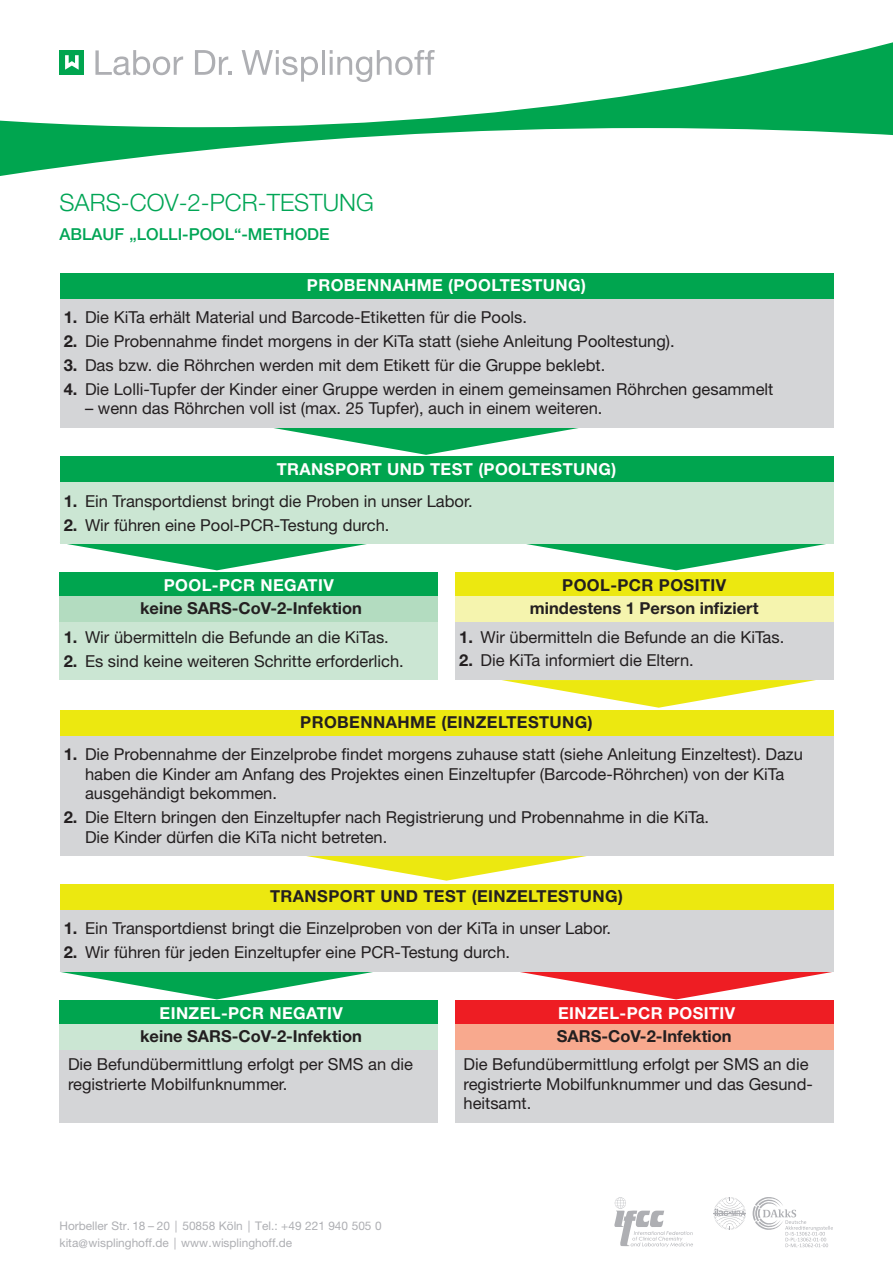
<style>
.page{position:relative;width:893px;height:1263px;background:#fff}
.page>*{position:absolute;margin:0;border:0;box-sizing:border-box;transform-origin:0 0}
.BRO_head_Caps{font:300 24px "Helvetica Neue LT Std";color:#00a555}
.Subbox_kiko{font:16.5px/19.5px "Helvetica Neue LT Std";color:#231f20}
.Head_green_box{font:700 16.5px "Helvetica Neue LT Std";letter-spacing:.025em;color:#fff}
.Subbox_kiko_2{font:700 16.5px "Helvetica Neue LT Std";color:#231f20}
.Head_green_box-2{font:700 16.5px "Helvetica Neue LT Std";letter-spacing:.025em;color:#231f20}
.BRO_head_Caps-2{font:500 16.5px "Helvetica Neue LT Std";color:#00a555}
.t1{font:11.85px "Helvetica Neue LT Std";color:#aeafb3}
.s1{font-weight:700}
</style>
<div class="page">
<div style="left:60px;top:573px;width:378px;height:29px;background:#00a54f"></div>
<div style="left:60px;top:596px;width:378px;height:36px;background:#b3dcc0"></div>
<div style="left:60px;top:622px;width:378px;height:34px;background:#cbe6d3"></div>
<div style="left:60px;top:646px;width:378px;height:34px;background:#cbe6d3"></div>
<div style="left:455px;top:573px;width:378px;height:29px;background:#ece810"></div>
<div style="left:455px;top:596px;width:378px;height:36px;background:#f5f4ae"></div>
<div style="left:455px;top:622px;width:378px;height:34px;background:#d4d5d7"></div>
<div style="left:455px;top:646px;width:378px;height:34px;background:#d4d5d7"></div>
<svg style="left:0;top:42px;width:893px;height:134px"></svg>
<div style="left:60px;top:50px;width:24px;height:25px;background:#00a54f"></div>
<svg style="left:65px;top:55px;width:14px;height:15px"></svg>
<svg style="left:95px;top:50px;width:88px;height:25px"></svg>
<svg style="left:195px;top:50px;width:37px;height:25px"></svg>
<svg style="left:242px;top:50px;width:76px;height:31px"></svg>
<hr style="left:322px;top:50px;width:3px;height:25px;background:#aeafb3">
<svg style="left:330px;top:50px;width:105px;height:31px"></svg>
<svg style="left:61px;top:972px;width:312px;height:27px"></svg>
<svg style="left:520px;top:972px;width:312px;height:27px"></svg>
<svg style="left:269px;top:427px;width:314px;height:28px"></svg>
<svg style="left:502px;top:680px;width:314px;height:28px"></svg>
<svg style="left:306px;top:856px;width:281px;height:25px"></svg>
<svg style="left:67px;top:544px;width:300px;height:26px"></svg>
<svg style="left:526px;top:544px;width:300px;height:26px"></svg>
<div style="left:60px;top:273px;width:773px;height:29px;background:#00a54f"></div>
<div style="left:60px;top:299px;width:773px;height:37px;background:#d4d5d7"></div>
<div style="left:60px;top:322px;width:773px;height:38px;background:#d4d5d7"></div>
<div style="left:60px;top:346px;width:773px;height:38px;background:#d4d5d7"></div>
<div style="left:60px;top:370px;width:773px;height:57px;background:#d4d5d7"></div>
<div style="left:60px;top:710px;width:773px;height:29px;background:#ece810"></div>
<div style="left:60px;top:736px;width:773px;height:77px;background:#d4d5d7"></div>
<div style="left:60px;top:799px;width:773px;height:57px;background:#d4d5d7"></div>
<div style="left:60px;top:884px;width:773px;height:29px;background:#ece810"></div>
<div style="left:60px;top:910px;width:773px;height:38px;background:#d4d5d7"></div>
<div style="left:60px;top:934px;width:773px;height:37px;background:#d4d5d7"></div>
<div style="left:60px;top:457px;width:773px;height:29px;background:#00a54f"></div>
<div style="left:60px;top:482px;width:773px;height:38px;background:#cbe6d3"></div>
<div style="left:60px;top:506px;width:773px;height:38px;background:#cbe6d3"></div>
<div style="left:60px;top:1000px;width:378px;height:30px;background:#00a54f"></div>
<div style="left:60px;top:1024px;width:378px;height:36px;background:#cbe6d3"></div>
<div style="left:60px;top:1050px;width:378px;height:53px;background:#d4d5d7"></div>
<div style="left:60px;top:1089px;width:378px;height:34px;background:#d4d5d7"></div>
<div style="left:455px;top:1000px;width:378px;height:30px;background:#ee1d23"></div>
<div style="left:455px;top:1024px;width:378px;height:36px;background:#f8a98e"></div>
<div style="left:455px;top:1050px;width:378px;height:73px;background:#d4d5d7"></div>
<svg style="left:614px;top:1197px;width:79px;height:50px"></svg>
<svg style="left:753px;top:1197px;width:80px;height:50px"></svg>
<svg style="left:714px;top:1197px;width:32px;height:33px"></svg>
<p class="BRO_head_Caps" style="left:60px;top:188px;width:316px">SARS-COV-2-PCR-TESTUNG</p>
<p class="BRO_head_Caps-2" style="left:60px;top:224px;width:272px">ABLAUF „LOLLI-POOL“-METHODE</p>
<p class="Head_green_box" style="left:307px;top:275px;width:281px">PROBENNAHME (POOLTESTUNG)</p>
<p class="Subbox_kiko" style="left:64px;top:307px;width:465px"><span class="s1">1.</span> Die KiTa erhält Material und Barcode-Etiketten für die Pools.</p>
<p class="Subbox_kiko" style="left:64px;top:331px;width:612px"><span class="s1">2.</span> Die Probennahme findet morgens in der KiTa statt (siehe Anleitung Pooltestung).</p>
<p class="Subbox_kiko" style="left:64px;top:355px;width:543px"><span class="s1">3.</span> Das bzw. die Röhrchen werden mit dem Etikett für die Gruppe beklebt.</p>
<p class="Subbox_kiko" style="left:64px;top:379px;width:711px"><span class="s1">4.</span> Die Lolli-Tupfer der Kinder einer Gruppe werden in einem gemeinsamen Röhrchen gesammelt</p>
<p class="Subbox_kiko" style="left:85px;top:398px;width:519px">– wenn das Röhrchen voll ist (max. 25 Tupfer), auch in einem weiteren.</p>
<p class="Head_green_box" style="left:277px;top:459px;width:341px">TRANSPORT UND TEST (POOLTESTUNG)</p>
<p class="Subbox_kiko" style="left:64px;top:491px;width:410px"><span class="s1">1.</span> Ein Transportdienst bringt die Proben in unser Labor.</p>
<p class="Subbox_kiko" style="left:64px;top:515px;width:327px"><span class="s1">2.</span> Wir führen eine Pool-PCR-Testung durch.</p>
<p class="Head_green_box" style="left:164px;top:575px;width:171px">POOL-PCR NEGATIV</p>
<p class="Subbox_kiko_2" style="left:140px;top:598px;width:223px">keine SARS-CoV-2-Infektion</p>
<p class="Subbox_kiko" style="left:64px;top:627px;width:327px"><span class="s1">1.</span> Wir übermitteln die Befunde an die KiTas.</p>
<p class="Subbox_kiko" style="left:64px;top:651px;width:341px"><span class="s1">2.</span> Es sind keine weiteren Schritte erforderlich.</p>
<p class="Head_green_box-2" style="left:562px;top:575px;width:165px">POOL-PCR POSITIV</p>
<p class="Subbox_kiko_2" style="left:530px;top:598px;width:230px">mindestens 1 Person infiziert</p>
<p class="Subbox_kiko" style="left:459px;top:627px;width:327px"><span class="s1">1.</span> Wir übermitteln die Befunde an die KiTas.</p>
<p class="Subbox_kiko" style="left:459px;top:650px;width:236px"><span class="s1">2.</span> Die KiTa informiert die Eltern.</p>
<p class="Head_green_box-2" style="left:300px;top:712px;width:294px">PROBENNAHME (EINZELTESTUNG)</p>
<p class="Subbox_kiko" style="left:85px;top:744px;width:719px;text-indent:-21px"><span class="s1">1.</span> Die Probennahme der Einzelprobe findet morgens zuhause statt (siehe Anleitung Einzeltest). Dazu haben die Kinder am Anfang des Projektes einen Einzeltupfer (Barcode-Röhrchen) von der KiTa ausgehändigt bekommen.</p>
<p class="Subbox_kiko" style="left:85px;top:807px;width:626px;text-indent:-21px"><span class="s1">2.</span> Die Eltern bringen den Einzeltupfer nach Registrierung und Probennahme in die KiTa.<br>Die Kinder dürfen die KiTa nicht betreten.</p>
<p class="Head_green_box-2" style="left:270px;top:886px;width:354px">TRANSPORT UND TEST (EINZELTESTUNG)</p>
<p class="Subbox_kiko" style="left:64px;top:918px;width:549px"><span class="s1">1.</span> Ein Transportdienst bringt die Einzelproben von der KiTa in unser Labor.</p>
<p class="Subbox_kiko" style="left:64px;top:942px;width:448px"><span class="s1">2.</span> Wir führen für jeden Einzeltupfer eine PCR-Testung durch.</p>
<p class="Head_green_box" style="left:160px;top:1002px;width:185px">EINZEL-PCR NEGATIV</p>
<p class="Subbox_kiko_2" style="left:140px;top:1026px;width:223px">keine SARS-CoV-2-Infektion</p>
<p class="Subbox_kiko" style="left:68px;top:1054px;width:347px">Die Befundübermittlung erfolgt per SMS an die registrierte Mobilfunknummer.</p>
<p class="t1" style="left:60px;top:1218px;width:324px">Horbeller Str. 18 – 20 | 50858 Köln | Tel.: +49 221 940 505 0</p>
<p class="t1" style="left:60px;top:1236px;width:234px">kita@wisplinghoff.de | www.wisplinghoff.de</p>
<p class="Head_green_box" style="left:558px;top:1002px;width:179px">EINZEL-PCR POSITIV</p>
<p class="Subbox_kiko_2" style="left:557px;top:1026px;width:176px">SARS-CoV-2-Infektion</p>
<p class="Subbox_kiko" style="left:463px;top:1054px;width:351px">Die Befundübermittlung erfolgt per SMS an die registrierte Mobilfunknummer und das Gesund&shy;heitsamt.</p>
</div>
